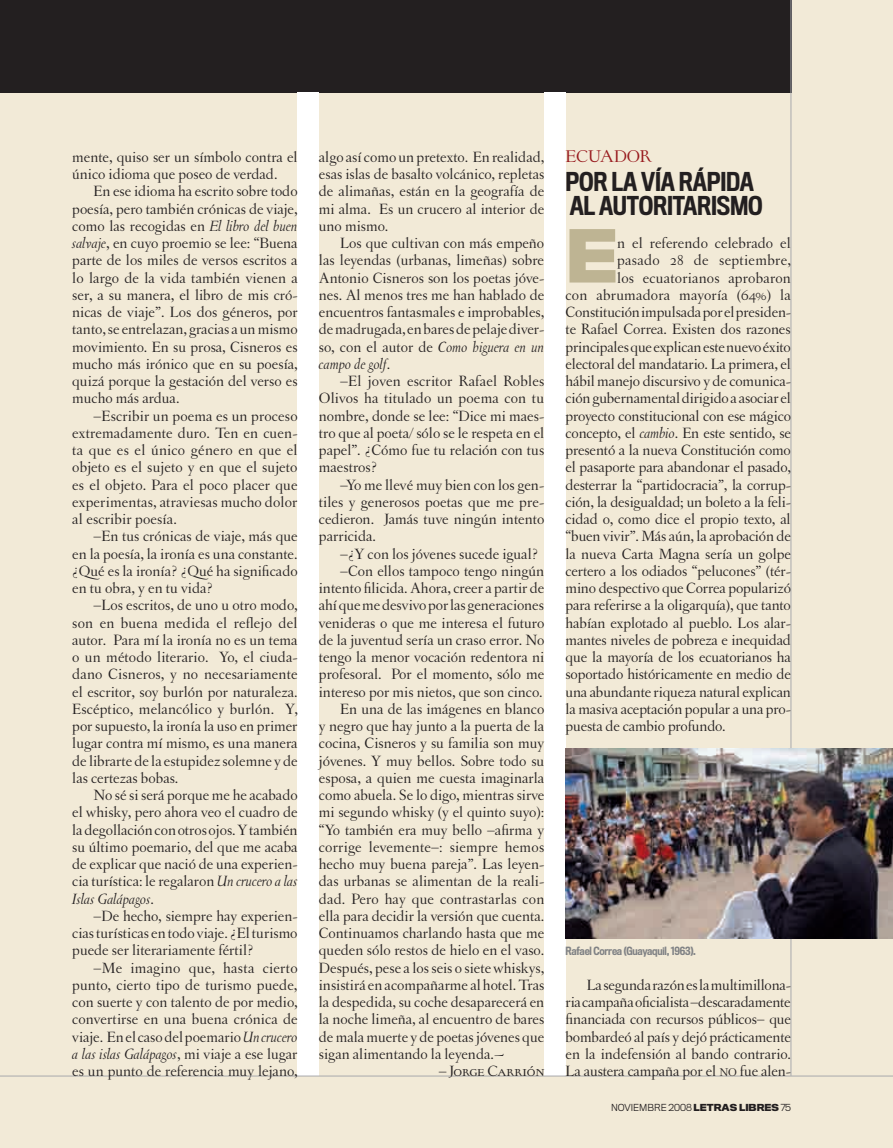
<style>
.page{position:relative;width:893px;height:1148px;background:#f2ead7}
.page>*{position:absolute;margin:0;border:0;box-sizing:border-box;transform-origin:0 0}
.t1{font:700 67.65px "Titling Gothic FB Normal";color:#beb493}
.t2{font:500 24px/24px "Titling Gothic FB Cond";letter-spacing:-.01em;color:#231f20}
.t3{font:18px "Letras Oldstyle Expert";letter-spacing:-.01em;color:#981a1e}
.t4{font:15.75px/17.2px "Letras Oldstyle";color:#231f20;text-align:justify}
.t5{font:15.75px "Letras Oldstyle";letter-spacing:.02em;color:#231f20}
.t6{font:15.75px "Letras Oldstyle Expert";color:#231f20}
.t7{font:500 10.5px "Titling Gothic FB Cond";letter-spacing:-.02em;color:#808285}
.t8{font:300 9px "Titling Gothic FB Normal";color:#231f20}
.s1{font-style:italic}
.s2{font-size:11.85px}
.s3{font-weight:700}
</style>
<div class="page">
<div style="left:0;top:0;width:791px;height:93px;background:#231f20"></div>
<hr style="left:791px;top:0;width:1px;height:1076px;background:#a8a9ad">
<div style="left:298px;top:93px;width:21px;height:983px;background:#fff"></div>
<div style="left:544px;top:93px;width:21px;height:983px;background:#fff"></div>
<hr style="left:0;top:1076px;width:893px;height:1px;background:#a8a9ad">
<img style="left:565px;top:748px;width:328px;height:190px">
<p class="t4" style="left:72px;top:148px;width:227px">mente, quiso ser un símbolo contra el único idioma que poseo de verdad.</p>
<p class="t4" style="left:72px;top:183px;width:227px;text-indent:21px">En ese idioma ha escrito sobre todo poesía, pero también crónicas de viaje, como las recogidas en <span class="s1">El libro del buen salvaje</span>, en cuyo proemio se lee: “Buena parte de los miles de versos escritos a lo largo de la vida también vienen a ser, a su manera, el libro de mis cró&shy;nicas de viaje”. Los dos géneros, por tanto, se entrelazan, gracias a un mismo movimiento. En su prosa, Cisneros es mucho más irónico que en su poesía, quizá porque la gestación del verso es mucho más ardua.</p>
<p class="t4" style="left:72px;top:407px;width:227px;text-indent:21px">–Escribir un poema es un proceso extremadamente duro. Ten en cuen&shy;ta que es el único género en que el objeto es el sujeto y en que el sujeto es el objeto. Para el poco placer que experimentas, atraviesas mucho dolor al escribir poesía.</p>
<p class="t4" style="left:72px;top:528px;width:227px;text-indent:21px">–En tus crónicas de viaje, más que en la poesía, la ironía es una constante. ¿Qué es la ironía? ¿Qué ha significado en tu obra, y en tu vida?</p>
<p class="t4" style="left:72px;top:597px;width:227px;text-indent:21px">–Los escritos, de uno u otro modo, son en buena medida el reflejo del autor. Para mí la ironía no es un tema o un método literario. Yo, el ciuda&shy;dano Cisneros, y no necesariamente el escritor, soy burlón por naturaleza.<br>Escéptico, melancólico y burlón. Y, por supuesto, la ironía la uso en primer lugar contra mí mismo, es una manera de librarte de la estupidez solemne y de las certezas bobas.</p>
<p class="t4" style="left:72px;top:786px;width:227px;text-indent:21px">No sé si será porque me he acabado el whisky, pero ahora veo el cuadro de la degollación con otros ojos. Y también su último poemario, del que me acaba de explicar que nació de una experien&shy;cia turística: le regalaron <span class="s1">Un crucero a las Islas Galápagos</span>.</p>
<p class="t4" style="left:72px;top:907px;width:227px;text-indent:21px">–De hecho, siempre hay experien&shy;cias turísticas en todo viaje. ¿El turismo puede ser literariamente fértil?</p>
<p class="t4" style="left:72px;top:959px;width:227px;text-indent:21px">–Me imagino que, hasta cierto punto, cierto tipo de turismo puede, con suerte y con talento de por medio, convertirse en una buena crónica de viaje. En el caso del poemario <span class="s1">Un crucero a las islas Galápagos</span>, mi viaje a ese lugar es un punto de referencia muy lejano,</p>
<p class="t4" style="left:319px;top:148px;width:227px">algo así como un pretexto. En realidad, esas islas de basalto volcánico, repletas de alimañas, están en la geografía de mi alma. Es un crucero al interior de uno mismo.</p>
<p class="t4" style="left:319px;top:234px;width:227px;text-indent:21px">Los que cultivan con más empeño las leyendas (urbanas, limeñas) sobre Antonio Cisneros son los poetas jóve&shy;nes. Al menos tres me han hablado de encuentros fantasmales e improbables, de madrugada, en bares de pelaje diver&shy;so, con el autor de <span class="s1">Como higuera en un campo de golf</span>.</p>
<p class="t4" style="left:319px;top:372px;width:227px;text-indent:21px">–El joven escritor Rafael Robles Olivos ha titulado un poema con tu nombre, donde se lee: “Dice mi maes&shy;tro que al poeta/ sólo se le respeta en el papel”. ¿Cómo fue tu relación con tus maestros?</p>
<p class="t4" style="left:319px;top:476px;width:227px;text-indent:21px">–Yo me llevé muy bien con los gen&shy;tiles y generosos poetas que me pre&shy;cedieron. Jamás tuve ningún intento parricida.</p>
<p class="t4" style="left:340px;top:545px;width:200px">–¿Y con los jóvenes sucede igual?</p>
<p class="t4" style="left:340px;top:562px;width:206px">–Con ellos tampoco tengo ningún</p>
<p class="t4" style="left:319px;top:579px;width:227px">intento filicida. Ahora, creer a partir de</p>
<p class="t4" style="left:319px;top:597px;width:227px">ahí que me desvivo por las generaciones</p>
<p class="t4" style="left:319px;top:614px;width:227px">venideras o que me interesa el futuro</p>
<p class="t4" style="left:319px;top:631px;width:227px">de la juventud sería un craso error. No</p>
<p class="t4" style="left:319px;top:648px;width:227px">tengo la menor vocación redentora ni</p>
<p class="t4" style="left:319px;top:666px;width:227px">profesoral. Por el momento, sólo me</p>
<p class="t4" style="left:319px;top:683px;width:225px">intereso por mis nietos, que son cinco.</p>
<p class="t4" style="left:340px;top:700px;width:206px">En una de las imágenes en blanco</p>
<p class="t4" style="left:319px;top:717px;width:227px">y negro que hay junto a la puerta de la</p>
<p class="t4" style="left:319px;top:735px;width:227px">cocina, Cisneros y su familia son muy</p>
<p class="t4" style="left:319px;top:752px;width:227px">jóvenes. Y muy bellos. Sobre todo su</p>
<p class="t4" style="left:319px;top:769px;width:227px">esposa, a quien me cuesta imaginarla</p>
<p class="t4" style="left:319px;top:786px;width:227px">como abuela. Se lo digo, mientras sirve</p>
<p class="t4" style="left:319px;top:804px;width:227px">mi segundo whisky (y el quinto suyo):</p>
<p class="t4" style="left:319px;top:821px;width:227px">“Yo también era muy bello –afirma y</p>
<p class="t4" style="left:319px;top:838px;width:227px">corrige levemente–: siempre hemos</p>
<p class="t4" style="left:319px;top:855px;width:227px">hecho muy buena pareja”. Las leyen-</p>
<p class="t4" style="left:319px;top:873px;width:227px">das urbanas se alimentan de la reali-</p>
<p class="t4" style="left:319px;top:890px;width:227px">dad. Pero hay que contrastarlas con</p>
<p class="t4" style="left:319px;top:907px;width:227px">ella para decidir la versión que cuenta.</p>
<p class="t4" style="left:319px;top:924px;width:227px">Continuamos charlando hasta que me</p>
<p class="t4" style="left:319px;top:942px;width:227px">queden sólo restos de hielo en el vaso.</p>
<p class="t4" style="left:319px;top:959px;width:227px">Después, pese a los seis o siete whiskys,</p>
<p class="t4" style="left:319px;top:976px;width:227px">insistirá en acompañarme al hotel. Tras</p>
<p class="t4" style="left:319px;top:993px;width:227px">la despedida, su coche desaparecerá en</p>
<p class="t4" style="left:319px;top:1011px;width:227px">la noche limeña, al encuentro de bares</p>
<p class="t4" style="left:319px;top:1028px;width:227px">de mala muerte y de poetas jóvenes que</p>
<p class="t4" style="left:319px;top:1045px;width:187px">sigan alimentando la leyenda.~</p>
<p class="t6" style="left:439px;top:1062px;width:107px">– Jorge Carrión</p>
<p class="t3" style="left:565px;top:146px;width:88px">ecuador</p>
<h2 class="t2" style="left:565px;top:169px;width:199px">POR LA VÍA RÁPIDA<br>AL AUTORITARISMO</h2>
<h1 class="t1" style="left:565px;top:214px;width:47px">E</h1>
<p class="t4" style="left:617px;top:234px;width:175px">n el referendo celebrado el</p>
<p class="t5" style="left:617px;top:251px;width:175px">pasado 28 de septiembre,</p>
<p class="t4" style="left:617px;top:269px;width:175px">los ecuatorianos aprobaron</p>
<p class="t4" style="left:565px;top:286px;width:227px">con abrumadora mayoría (64%) la</p>
<p class="t4" style="left:565px;top:303px;width:227px">Constitución impulsada por el presiden-</p>
<p class="t4" style="left:565px;top:321px;width:227px">te Rafael Correa. Existen dos razones</p>
<p class="t4" style="left:565px;top:338px;width:227px">principales que explican este nuevo éxito</p>
<p class="t4" style="left:565px;top:355px;width:227px">electoral del mandatario. La primera, el</p>
<p class="t4" style="left:565px;top:372px;width:227px">hábil manejo discursivo y de comunica-</p>
<p class="t4" style="left:565px;top:390px;width:227px">ción gubernamental dirigido a asociar el</p>
<p class="t4" style="left:565px;top:407px;width:227px">proyecto constitucional con ese mágico</p>
<p class="t4" style="left:565px;top:424px;width:227px">concepto, el <span class="s1">cambio</span>. En este sentido, se</p>
<p class="t4" style="left:565px;top:441px;width:227px">presentó a la nueva Constitución como</p>
<p class="t4" style="left:565px;top:459px;width:227px">el pasaporte para abandonar el pasado,</p>
<p class="t4" style="left:565px;top:476px;width:227px">desterrar la “partidocracia”, la corrup-</p>
<p class="t4" style="left:565px;top:493px;width:227px">ción, la desigualdad; un boleto a la feli-</p>
<p class="t4" style="left:565px;top:510px;width:227px">cidad o, como dice el propio texto, al</p>
<p class="t4" style="left:565px;top:528px;width:227px">“buen vivir”. Más aún, la aprobación de</p>
<p class="t4" style="left:565px;top:545px;width:227px">la nueva Carta Magna sería un golpe</p>
<p class="t4" style="left:565px;top:562px;width:227px">certero a los odiados “pelucones” (tér-</p>
<p class="t4" style="left:565px;top:579px;width:227px">mino despectivo que Correa popularizó</p>
<p class="t4" style="left:565px;top:597px;width:227px">para referirse a la oligarquía), que tanto</p>
<p class="t4" style="left:565px;top:614px;width:227px">habían explotado al pueblo. Los alar-</p>
<p class="t4" style="left:565px;top:631px;width:227px">mantes niveles de pobreza e inequidad</p>
<p class="t4" style="left:565px;top:648px;width:227px">que la mayoría de los ecuatorianos ha</p>
<p class="t4" style="left:565px;top:666px;width:227px">soportado históricamente en medio de</p>
<p class="t4" style="left:565px;top:683px;width:227px">una abundante riqueza natural explican</p>
<p class="t4" style="left:565px;top:700px;width:227px">la masiva aceptación popular a una pro-</p>
<p class="t4" style="left:565px;top:717px;width:162px">puesta de cambio profundo.</p>
<p class="t7" style="left:565px;top:944px;width:132px">RAFAEL CORREA (GUAYAQUIL, 1963).</p>
<p class="t4" style="left:565px;top:976px;width:227px;text-indent:21px">La segunda razón es la multimillona&shy;ria campaña oficialista –descaradamente financiada con recursos públicos– que bombardeó al país y dejó prácticamente en la indefensión al bando contrario.<br>La austera campaña por el <span class="s2">no</span> fue alen-</p>
<p class="t8" style="left:611px;top:1102px;width:181px">NOVIEMBRE 2008 <span class="s3">LETRAS LIBRES</span> 75</p>
</div>
